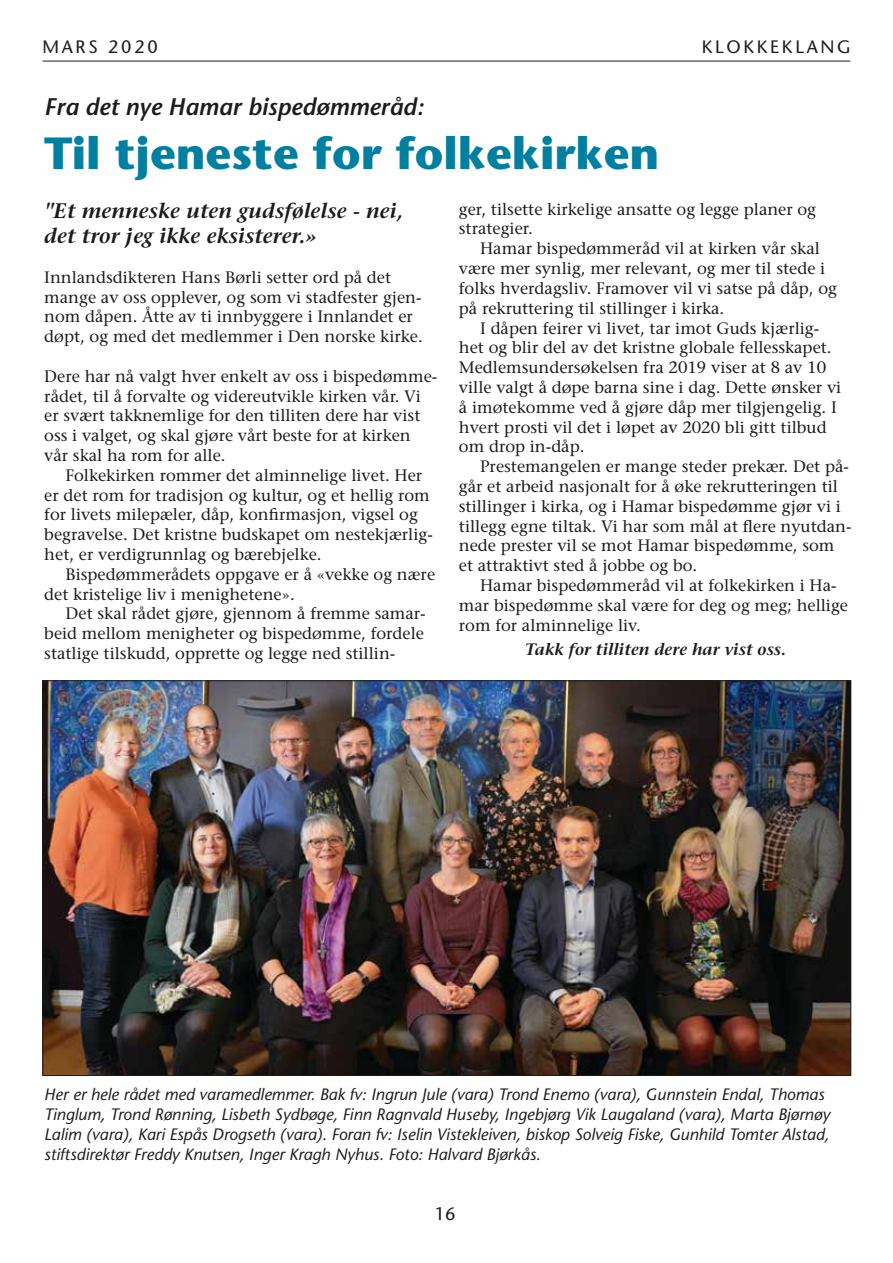
<style>
.page{position:relative;width:893px;height:1263px;background:#fff}
.page>*{position:absolute;margin:0;border:0;box-sizing:border-box;transform-origin:0 0}
.t1{font:700 45px "Stone Sans Std";color:#007fa1}
.t2{font:italic 600 24px "Stone Sans Std";color:#1b1c1c}
.t3{font:italic 600 21px/25.2px "Stone Serif Std";color:#1b1c1c}
.t4{font:500 18px "Stone Sans Std";letter-spacing:.15em;color:#1b1c1c}
.t5{font:500 16.5px/19.8px "Stone Serif Std";color:#1b1c1c}
.t6{font:italic 500 16.5px/19.8px "Stone Sans Std";color:#1b1c1c}
.t7{font:italic 600 16.5px "Stone Serif Std";color:#1b1c1c}
</style>
<div class="page">
<hr style="left:43px;top:61px;width:807px;height:1px;background:#1b1c1c">
<img style="left:45px;top:682px;width:804px;height:392px">
<p class="t4" style="left:43px;top:36px;width:117px">MARS 2020</p>
<p class="t4" style="left:702px;top:36px;width:150px">KLOKKEKLANG</p>
<h2 class="t2" style="left:44px;top:93px;width:381px">Fra det nye Hamar bispedømmeråd:</h2>
<h1 class="t1" style="left:44px;top:127px;width:617px">Til tjeneste for folkekirken</h1>
<p class="t3" style="left:44px;top:198px;width:360px">"Et menneske uten gudsfølelse - nei, det tror jeg ikke eksisterer.»</p>
<p class="t5" style="left:44px;top:267px;width:380px">Innlandsdikteren Hans Børli setter ord på det mange av oss opplever, og som vi stadfester gjen&shy;nom dåpen. Åtte av ti innbyggere i Innlandet er døpt, og med det medlemmer i Den norske kirke.</p>
<p class="t5" style="left:44px;top:366px;width:395px">Dere har nå valgt hver enkelt av oss i bispedømme&shy;rådet, til å forvalte og videreutvikle kirken vår. Vi er svært takknemlige for den tilliten dere har vist oss i valget, og skal gjøre vårt beste for at kirken vår skal ha rom for alle.</p>
<p class="t5" style="left:44px;top:465px;width:390px;text-indent:21px">Folkekirken rommer det alminnelige livet. Her er det rom for tradisjon og kultur, og et hellig rom for livets milepæler, dåp, konfirmasjon, vigsel og begravelse. Det kristne budskapet om nestekjærlig&shy;het, er verdigrunnlag og bærebjelke.</p>
<p class="t5" style="left:44px;top:564px;width:392px;text-indent:21px">Bispedømmerådets oppgave er å «vekke og nære det kristelige liv i menighetene».</p>
<p class="t5" style="left:44px;top:604px;width:383px;text-align:justify;text-indent:21px">Det skal rådet gjøre, gjennom å fremme samar&shy;beid mellom menigheter og bispedømme, fordele statlige tilskudd, opprette og legge ned stillin-</p>
<p class="t5" style="left:459px;top:199px;width:359px">ger, tilsette kirkelige ansatte og legge planer og strategier.</p>
<p class="t5" style="left:459px;top:239px;width:380px;text-indent:21px">Hamar bispedømmeråd vil at kirken vår skal være mer synlig, mer relevant, og mer til stede i folks hverdagsliv. Framover vil vi satse på dåp, og på rekruttering til stillinger i kirka.</p>
<p class="t5" style="left:459px;top:318px;width:384px;text-indent:21px">I dåpen feirer vi livet, tar imot Guds kjærlig&shy;het og blir del av det kristne globale fellesskapet.<br>Medlemsundersøkelsen fra 2019 viser at 8 av 10 ville valgt å døpe barna sine i dag. Dette ønsker vi å imøtekomme ved å gjøre dåp mer tilgjengelig. I hvert prosti vil det i løpet av 2020 bli gitt tilbud om drop in-dåp.</p>
<p class="t5" style="left:459px;top:456px;width:394px;text-indent:21px">Prestemangelen er mange steder prekær. Det på&shy;går et arbeid nasjonalt for å øke rekrutteringen til stillinger i kirka, og i Hamar bispedømme gjør vi i tillegg egne tiltak. Vi har som mål at flere nyutdan&shy;nede prester vil se mot Hamar bispedømme, som et attraktivt sted å jobbe og bo.</p>
<p class="t5" style="left:459px;top:575px;width:391px;text-indent:21px">Hamar bispedømmeråd vil at folkekirken i Ha&shy;mar bispedømme skal være for deg og meg; hellige rom for alminnelige liv.</p>
<p class="t7" style="left:525px;top:639px;width:263px">Takk for tilliten dere har vist oss.</p>
<p class="t6" style="left:44px;top:1084px;width:787px">Her er hele rådet med varamedlemmer. Bak fv: Ingrun Jule (vara) Trond Enemo (vara), Gunnstein Endal, Thomas Tinglum, Trond Rønning, Lisbeth Sydbøge, Finn Ragnvald Huseby, Ingebjørg Vik Laugaland (vara), Marta Bjørnøy Lalim (vara), Kari Espås Drogseth (vara). Foran fv: Iselin Vistekleiven, biskop Solveig Fiske, Gunhild Tomter Alstad, stiftsdirektør Freddy Knutsen, Inger Kragh Nyhus. Foto: Halvard Bjørkås.</p>
<p class="t4" style="left:435px;top:1203px;width:22px">16</p>
</div>
